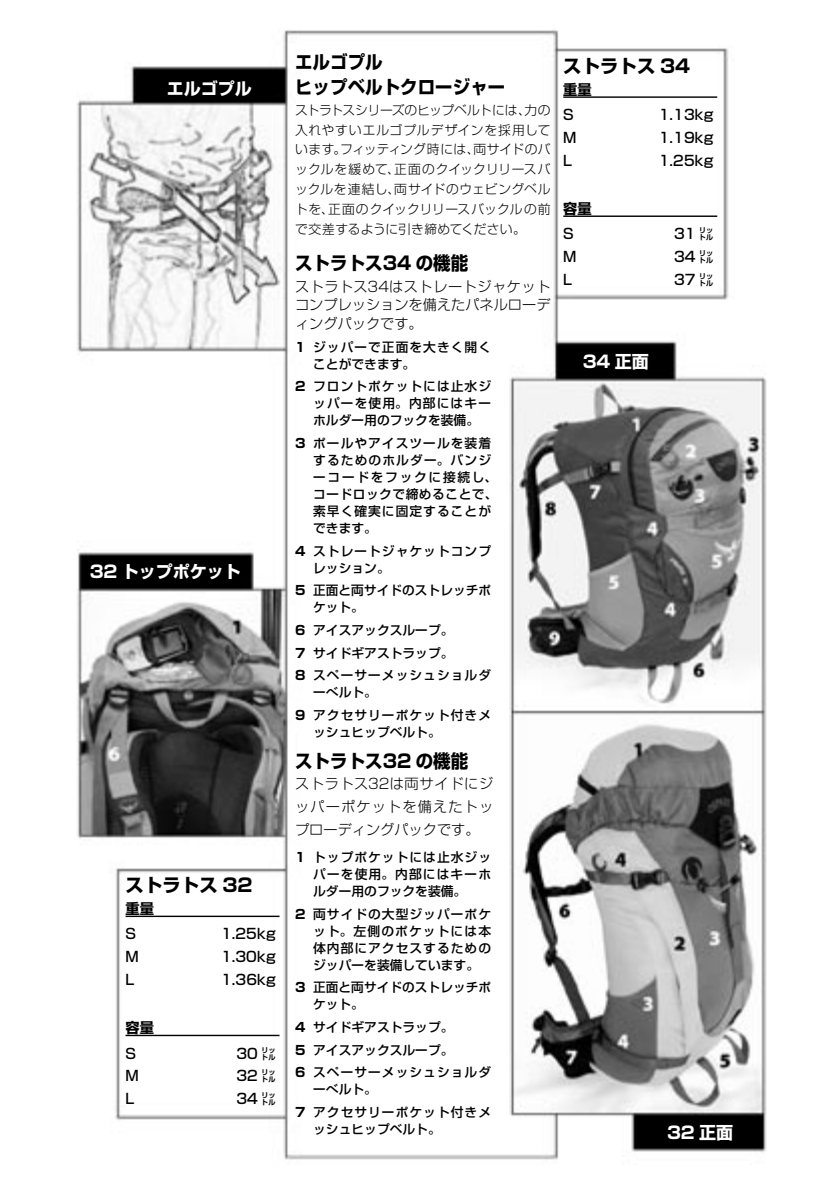
<style>
.page{position:relative;width:840px;height:1191px;background:#fff}
.page>*{position:absolute;margin:0;border:0;box-sizing:border-box;transform-origin:0 0}
.t1{font:700 18.4px "Shin Go";color:#000;scale:.95 1}
.t2{font:700 18.4px "Shin Go";color:#000}
.t3{font:700 17px "Shin Go";color:#fff}
.t4{font:300 14.2px/18.4px "Shin Go";color:#000;text-align:justify}
.t5{font:500 14.2px "Shin Go";color:#000}
.t6{font:700 14.2px "Shin Go";color:#000}
.t7{font:500 12.8px/17px "Shin Go";letter-spacing:.08em;color:#000}
.t8{font:300 12.8px/19.8px "Shin Go";letter-spacing:.015em;color:#000}
.t9{font:500 12.8px/17px "Shin Go";color:#000}
.t10{font:500 12.8px "Shin Go";letter-spacing:.005em;color:#000}
.t11{font:500 12.8px/17px "Shin Go";letter-spacing:.04em;color:#000}
.t12{font:300 12.8px "Shin Go";letter-spacing:-.02em;color:#000}
.t13{font:300 12.8px "Shin Go";letter-spacing:.065em;color:#000}
.t14{font:700 12.8px "Shin Go";color:#000}
</style>
<div class="page">
<img style="left:77px;top:30px;width:690px;height:1130px">
<hr style="left:563px;top:96px;width:153px;height:2px;background:#000">
<hr style="left:563px;top:215px;width:153px;height:2px;background:#000">
<hr style="left:125px;top:915px;width:154px;height:2px;background:#000">
<hr style="left:125px;top:1034px;width:154px;height:2px;background:#000">
<p class="t3" style="left:167px;top:77px;width:87px">エルゴプル</p>
<p class="t3" style="left:90px;top:560px;width:153px">32 トップポケット</p>
<p class="t2" style="left:125px;top:873px;width:128px">ストラトス 32</p>
<p class="t6" style="left:125px;top:899px;width:30px">重量</p>
<p class="t5" style="left:221px;top:925px;width:56px">1.25kg</p>
<p class="t5" style="left:125px;top:925px;width:12px">S</p>
<p class="t5" style="left:125px;top:947px;width:15px">M</p>
<p class="t5" style="left:221px;top:947px;width:56px">1.30kg</p>
<p class="t5" style="left:125px;top:970px;width:10px">L</p>
<p class="t6" style="left:125px;top:1018px;width:30px">容量</p>
<p class="t5" style="left:221px;top:970px;width:56px">1.36kg</p>
<p class="t5" style="left:125px;top:1044px;width:12px">S</p>
<p class="t5" style="left:236px;top:1044px;width:41px">30㍑</p>
<p class="t5" style="left:125px;top:1066px;width:15px">M</p>
<p class="t5" style="left:236px;top:1066px;width:41px">32㍑</p>
<p class="t5" style="left:125px;top:1089px;width:10px">L</p>
<p class="t5" style="left:236px;top:1089px;width:41px">34㍑</p>
<p class="t1" style="left:295px;top:49px;width:94px">エルゴプル</p>
<p class="t1" style="left:295px;top:75px;width:223px">ヒップベルトクロージャー</p>
<p class="t12" style="left:295px;top:102px;width:237px">ストラトスシリーズのヒップベルトには、</p>
<p class="t13" style="left:295px;top:121px;width:257px">入れやすいエルゴプルデザインを採用して</p>
<p class="t8" style="left:473px;top:139px;width:79px">両サイドのバ</p>
<p class="t8" style="left:524px;top:99px;width:28px">力の</p>
<p class="t8" style="left:295px;top:139px;width:186px">いますフィッティング時には、</p>
<p class="t8" style="left:333px;top:139px;width:14px">。</p>
<p class="t8" style="left:394px;top:159px;width:158px">正面のクイックリリースバ</p>
<p class="t8" style="left:394px;top:159px;width:158px;text-indent:-99px">ックルを緩めて、<br>両サイドのウェビングベル</p>
<p class="t8" style="left:328px;top:179px;width:224px;text-indent:-33px">ックルを連結し、<br>正面のクイックリリースバックルの前</p>
<p class="t8" style="left:295px;top:199px;width:232px">トを、<br>で交差するように引き締めてください。</p>
<p class="t1" style="left:295px;top:251px;width:184px">ストラトス34 の機能</p>
<p class="t4" style="left:295px;top:277px;width:257px">ストラトス34はストレートジャケットコンプレッションを備えたパネルローディングパックです。</p>
<p class="t7" style="left:313px;top:337px;width:179px">ジッパーで正面を大きく開く</p>
<p class="t14" style="left:295px;top:338px;width:12px">1</p>
<p class="t14" style="left:295px;top:378px;width:12px">2</p>
<p class="t14" style="left:295px;top:434px;width:12px">3</p>
<p class="t14" style="left:295px;top:542px;width:12px">4</p>
<p class="t14" style="left:295px;top:582px;width:12px">5</p>
<p class="t14" style="left:295px;top:621px;width:12px">6</p>
<p class="t14" style="left:295px;top:644px;width:12px">7</p>
<p class="t14" style="left:295px;top:667px;width:12px">8</p>
<p class="t14" style="left:295px;top:706px;width:12px">9</p>
<p class="t9" style="left:313px;top:354px;width:104px">ことができます。</p>
<p class="t7" style="left:313px;top:377px;width:179px">フロントポケットには止水ジ</p>
<p class="t9" style="left:313px;top:394px;width:179px">ッパーを使用。内部にはキーホルダー用のフックを装備。</p>
<p class="t7" style="left:313px;top:434px;width:179px">ポールやアイスツールを装着</p>
<p class="t7" style="left:313px;top:451px;width:186px">するためのホルダー。バンジーコードをフックに接続し、コードロックで締めることで、素早く確実に固定することができます。</p>
<p class="t7" style="left:313px;top:542px;width:179px">ストレートジャケットコンプ</p>
<p class="t7" style="left:313px;top:559px;width:78px">レッション。</p>
<p class="t10" style="left:313px;top:582px;width:179px">正面と両サイドのストレッチポ</p>
<p class="t7" style="left:313px;top:598px;width:52px">ケット。</p>
<p class="t9" style="left:313px;top:621px;width:142px">アイスアックスループ。</p>
<p class="t9" style="left:313px;top:644px;width:142px">サイドギアストラップ。</p>
<p class="t7" style="left:313px;top:666px;width:179px">スペーサーメッシュショルダ</p>
<p class="t7" style="left:313px;top:683px;width:65px">ーべルト。</p>
<p class="t7" style="left:313px;top:706px;width:179px">アクセサリーポケット付きメ</p>
<p class="t9" style="left:313px;top:723px;width:129px">ッシュヒップベルト。</p>
<p class="t1" style="left:295px;top:748px;width:184px">ストラトス32 の機能</p>
<p class="t4" style="left:295px;top:772px;width:200px;line-height:22.6px">ストラトス32は両サイドにジッパーポケットを備えたトップローディングパックです。</p>
<p class="t7" style="left:313px;top:848px;width:179px">トップポケットには止水ジッ</p>
<p class="t14" style="left:295px;top:848px;width:12px">1</p>
<p class="t14" style="left:295px;top:905px;width:12px">2</p>
<p class="t14" style="left:295px;top:979px;width:12px">3</p>
<p class="t14" style="left:295px;top:1018px;width:12px">4</p>
<p class="t14" style="left:295px;top:1041px;width:12px">5</p>
<p class="t14" style="left:295px;top:1064px;width:12px">6</p>
<p class="t14" style="left:295px;top:1103px;width:12px">7</p>
<p class="t11" style="left:313px;top:865px;width:179px">パーを使用。内部にはキーホルダー用のフックを装備。</p>
<p class="t7" style="left:313px;top:904px;width:179px">両サイドの大型ジッパーポケ</p>
<p class="t7" style="left:313px;top:921px;width:179px;text-align:justify">ット。左側のポケットには本体内部にアクセスするためのジッパーを装備しています。</p>
<p class="t10" style="left:313px;top:979px;width:179px">正面と両サイドのストレッチポ</p>
<p class="t7" style="left:313px;top:995px;width:52px">ケット。</p>
<p class="t9" style="left:313px;top:1018px;width:142px">サイドギアストラップ。</p>
<p class="t9" style="left:313px;top:1040px;width:142px">アイスアックスループ。</p>
<p class="t7" style="left:313px;top:1063px;width:179px">スペーサーメッシュショルダ</p>
<p class="t7" style="left:313px;top:1080px;width:65px">ーべルト。</p>
<p class="t7" style="left:313px;top:1103px;width:179px">アクセサリーポケット付きメ</p>
<p class="t9" style="left:313px;top:1120px;width:129px">ッシュヒップベルト。</p>
<p class="t2" style="left:563px;top:54px;width:128px">ストラトス 34</p>
<p class="t6" style="left:563px;top:80px;width:30px">重量</p>
<p class="t5" style="left:658px;top:106px;width:56px">1.13kg</p>
<p class="t5" style="left:563px;top:106px;width:12px">S</p>
<p class="t5" style="left:563px;top:128px;width:15px">M</p>
<p class="t5" style="left:658px;top:128px;width:56px">1.19kg</p>
<p class="t5" style="left:563px;top:151px;width:10px">L</p>
<p class="t6" style="left:563px;top:199px;width:30px">容量</p>
<p class="t5" style="left:658px;top:151px;width:56px">1.25kg</p>
<p class="t5" style="left:563px;top:225px;width:12px">S</p>
<p class="t5" style="left:673px;top:225px;width:41px">31㍑</p>
<p class="t5" style="left:563px;top:247px;width:15px">M</p>
<p class="t5" style="left:673px;top:247px;width:41px">34㍑</p>
<p class="t5" style="left:563px;top:270px;width:10px">L</p>
<p class="t5" style="left:673px;top:270px;width:41px">37㍑</p>
<p class="t3" style="left:582px;top:350px;width:67px">34 正面</p>
<p class="t3" style="left:666px;top:1121px;width:67px">32 正面</p>
</div>
